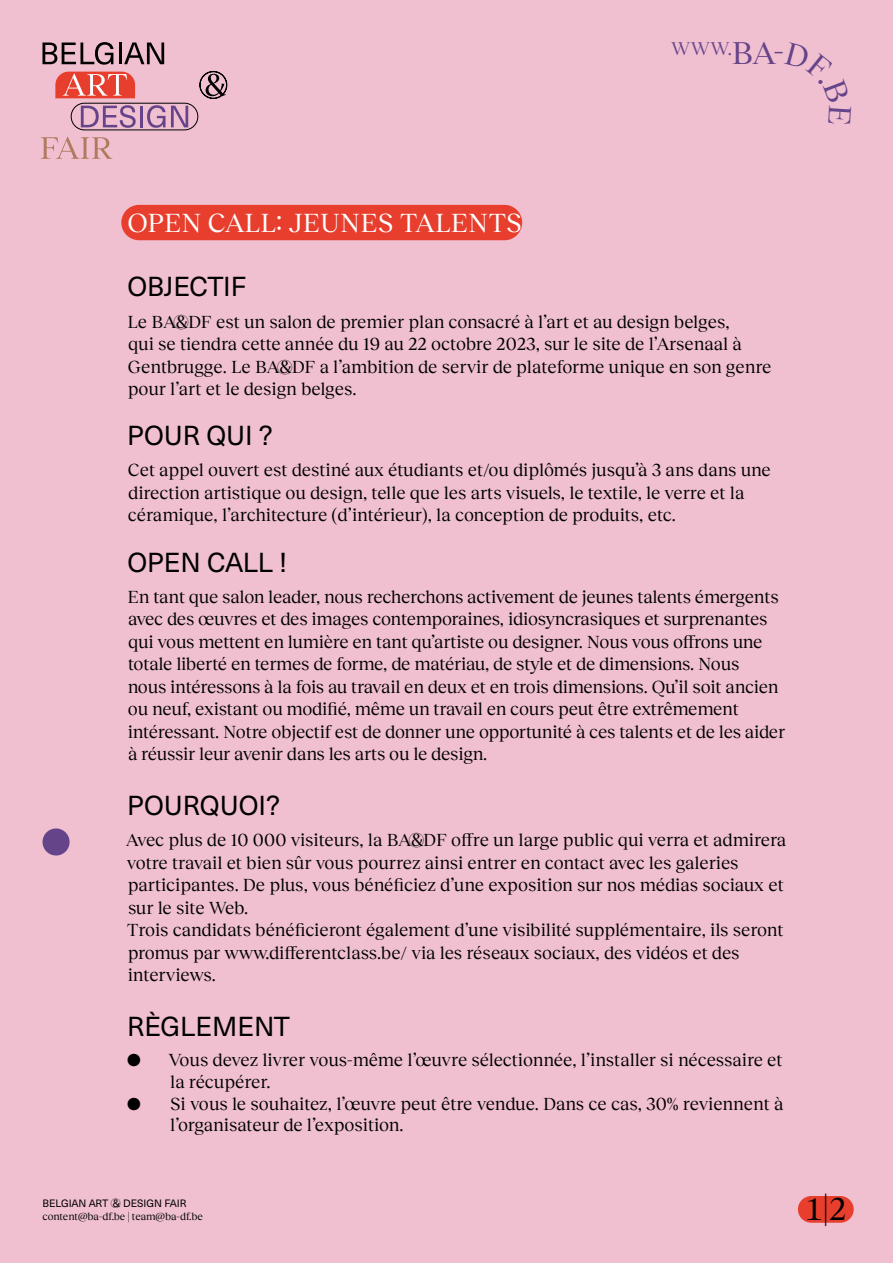
<style>
.page{position:relative;width:893px;height:1263px;background:#f0c0d1}
.page>*{position:absolute;margin:0;border:0;box-sizing:border-box;transform-origin:0 0}
.t1{font:32.55px "Reckless Neue BA&DF";color:#000}
.t2{font:27px "Neue Haas Unica BA&DF Regular";color:#000}
.t3{font:27px "Reckless Neue BA&DF";color:#fff}
.t4{font:18.9px "Reckless Neue BA&DF";color:#654489}
.t5{font:18px/22.5px "Reckless Neue BA&DF";letter-spacing:-.01em;color:#000}
.t6{font:10.5px "Reckless Neue BA&DF";color:#000}
.t7{font:10.5px "Neue Haas Unica BA&DF Regular";letter-spacing:-.005em;color:#000}
.s1{font-size:32.55px}
</style>
<div class="page">
<div style="left:71px;top:103px;width:127px;height:27px;border:1px solid #000;border-radius:13px"></div>
<svg style="left:81px;top:105px;width:55px;height:23px"></svg>
<hr style="left:140px;top:106px;width:3px;height:21px;background:#654489">
<svg style="left:147px;top:105px;width:41px;height:23px"></svg>
<svg style="left:42px;top:42px;width:71px;height:23px"></svg>
<hr style="left:119px;top:43px;width:3px;height:21px;background:#000">
<svg style="left:124px;top:43px;width:40px;height:21px"></svg>
<svg style="left:41px;top:137px;width:71px;height:22px"></svg>
<svg style="left:55px;top:72px;width:80px;height:26px;background:#ec6256"></svg>
<svg style="left:199px;top:71px;width:28px;height:28px"></svg>
<div style="left:798px;top:1196px;width:56px;height:27px;background:#e83e2d;border-radius:13px"></div>
<div style="left:43px;top:828px;width:27px;height:27px;background:#654489;border-radius:50%"></div>
<div style="left:121px;top:205px;width:401px;height:35px;background:#e83e2d;border-radius:18px"></div>
<p class="t4" style="left:671px;top:35px;width:114px">WWW.<span class="s1">BA-</span></p>
<h2 class="t3" style="left:127px;top:203px;width:396px">OPEN CALL: JEUNES TALENTS</h2>
<h2 class="t2" style="left:128px;top:267px;width:120px">OBJECTIF</h2>
<p class="t5" style="left:127px;top:309px;width:646px">Le BA&amp;DF est un salon de premier plan consacré à l’art et au design belges,<br>qui se tiendra cette année du 19 au 22 octobre 2023, sur le site de l’Arsenaal à Gentbrugge. Le BA&amp;DF a l’ambition de servir de plateforme unique en son genre pour l’art et le design belges.</p>
<h2 class="t2" style="left:127px;top:416px;width:147px">POUR QUI ?</h2>
<p class="t5" style="left:128px;top:458px;width:645px">Cet appel ouvert est destiné aux étudiants et/ou diplômés jusqu’à 3 ans dans une direction artistique ou design, telle que les arts visuels, le textile, le verre et la céramique, l’architecture (d’intérieur), la conception de produits, etc.</p>
<h2 class="t2" style="left:128px;top:542px;width:161px">OPEN CALL !</h2>
<p class="t5" style="left:127px;top:584px;width:659px">En tant que salon leader, nous recherchons activement de jeunes talents émergents avec des œuvres et des images contemporaines, idiosyncrasiques et surprenantes qui vous mettent en lumière en tant qu’artiste ou designer. Nous vous offrons une totale liberté en termes de forme, de matériau, de style et de dimensions. Nous<br>nous intéressons à la fois au travail en deux et en trois dimensions. Qu’il soit ancien ou neuf, existant ou modifié, même un travail en cours peut être extrêmement intéressant. Notre objectif est de donner une opportunité à ces talents et de les aider à réussir leur avenir dans les arts ou le design.</p>
<h2 class="t2" style="left:127px;top:786px;width:154px">POURQUOI?</h2>
<p class="t5" style="left:126px;top:828px;width:662px">Avec plus de 10 000 visiteurs, la BA&amp;DF offre un large public qui verra et admirera votre travail et bien sûr vous pourrez ainsi entrer en contact avec les galeries participantes. De plus, vous bénéficiez d’une exposition sur nos médias sociaux et sur le site Web.<br>Trois candidats bénéficieront également d’une visibilité supplémentaire, ils seront promus par www.differentclass.be/ via les réseaux sociaux, des vidéos et des interviews.</p>
<h2 class="t2" style="left:127px;top:1007px;width:164px">RÈGLEMENT</h2>
<p class="t5" style="left:170px;top:1048px;width:614px;line-height:21.6px;text-indent:-43px">● Vous devez livrer vous-même l’œuvre sélectionnée, l’installer si nécessaire et la récupérer.</p>
<p class="t5" style="left:170px;top:1091px;width:615px;line-height:21.6px;text-indent:-43px">● Si vous le souhaitez, l’œuvre peut être vendue. Dans ce cas, 30% reviennent à l’organisateur de l’exposition.</p>
<p class="t7" style="left:43px;top:1195px;width:146px">BELGIAN ART &amp; DESIGN FAIR</p>
<p class="t6" style="left:43px;top:1209px;width:162px">content@ba-df.be | team@ba-df.be</p>
<h1 class="t1" style="left:805px;top:1186px;width:42px">1|2</h1>
</div>
